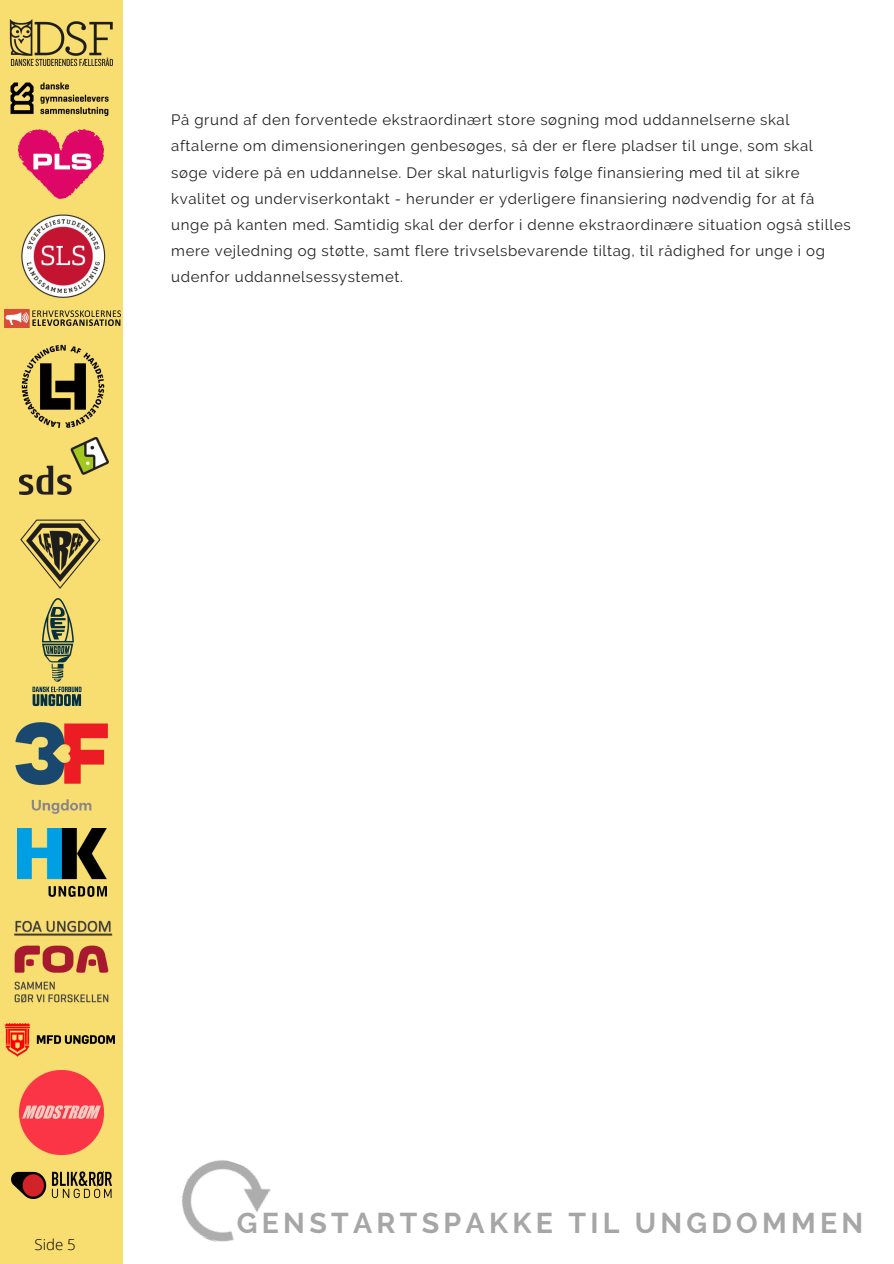
<style>
.page{position:relative;width:894px;height:1264px;background:#fff}
.page>*{position:absolute;margin:0;border:0;box-sizing:border-box;transform-origin:0 0}
.t1{font:700 28.5px "Raleway";letter-spacing:.15em;color:#a6a6a6}
.t2{font:15px/26.1px "Raleway";letter-spacing:.04em;color:#222}
.t3{font:300 15px "Open Sans";color:#000}
</style>
<div class="page">
<div style="left:0;top:0;width:122px;height:1263px;background:#f8dd70"></div>
<img style="left:181px;top:1160px;width:90px;height:82px">
<img style="left:10px;top:82px;width:99px;height:34px">
<img style="left:21px;top:214px;width:85px;height:84px">
<img style="left:21px;top:344px;width:84px;height:84px">
<img style="left:20px;top:519px;width:81px;height:70px">
<img style="left:32px;top:598px;width:50px;height:108px">
<img style="left:16px;top:722px;width:91px;height:91px">
<img style="left:17px;top:829px;width:89px;height:67px">
<img style="left:4px;top:310px;width:116px;height:18px">
<img style="left:19px;top:1070px;width:85px;height:84px">
<img style="left:11px;top:1171px;width:100px;height:27px">
<img style="left:18px;top:130px;width:86px;height:68px">
<img style="left:6px;top:1023px;width:109px;height:33px">
<img style="left:14px;top:911px;width:109px;height:93px">
<img style="left:19px;top:437px;width:89px;height:57px">
<img style="left:10px;top:19px;width:102px;height:47px">
<p class="t2" style="left:171px;top:107px;width:680px">På grund af den forventede ekstraordinært store søgning mod uddannelserne skal aftalerne om dimensioneringen genbesøges, så der er flere pladser til unge, som skal søge videre på en uddannelse. Der skal naturligvis følge finansiering med til at sikre kvalitet og underviserkontakt - herunder er yderligere finansiering nødvendig for at få unge på kanten med. Samtidig skal der derfor i denne ekstraordinære situation også stilles mere vejledning og støtte, samt flere trivselsbevarende tiltag, til rådighed for unge i og udenfor uddannelsessystemet.</p>
<p class="t3" style="left:34px;top:1234px;width:43px">Side 5</p>
<h1 class="t1" style="left:237px;top:1206px;width:627px">GENSTARTSPAKKE TIL UNGDOMMEN</h1>
</div>
